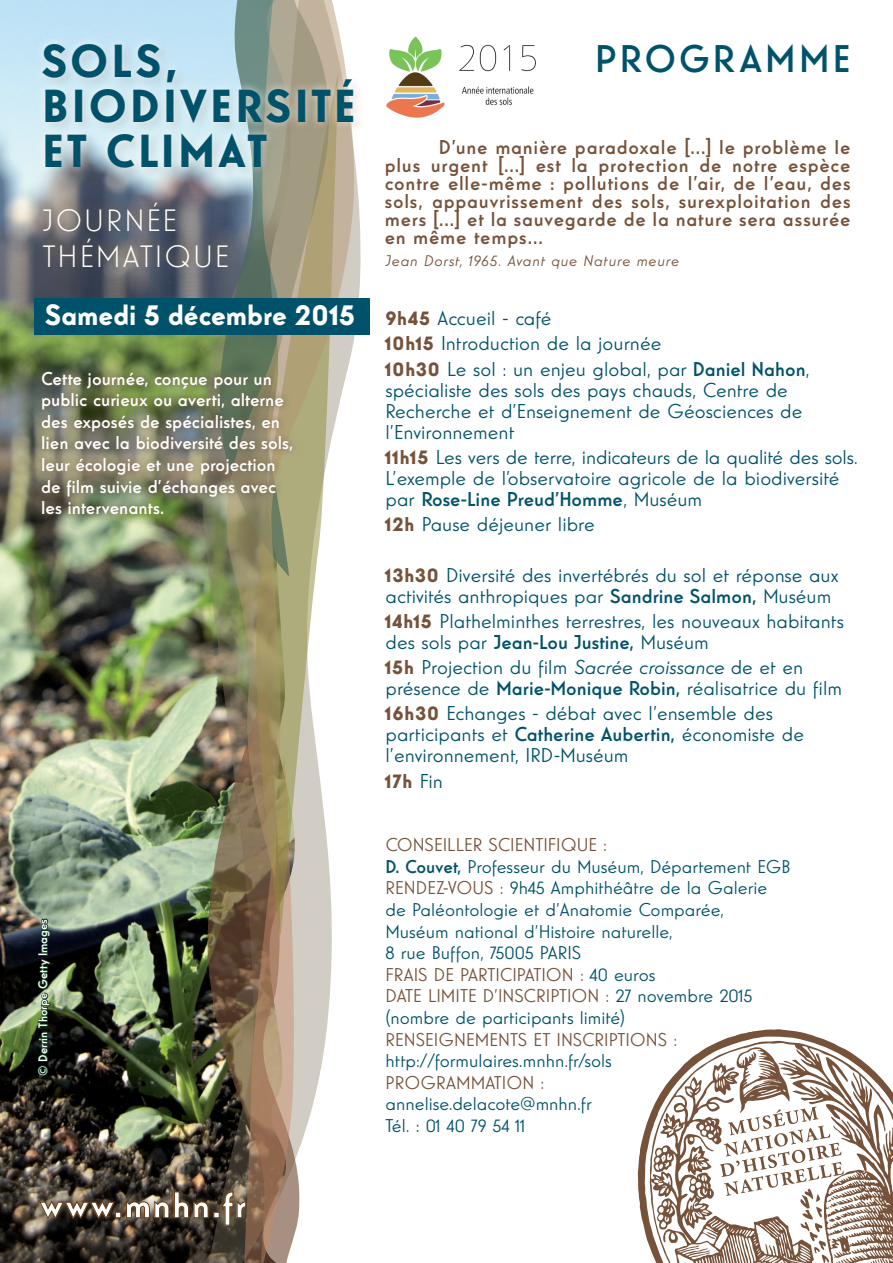
<style>
.page{position:relative;width:893px;height:1263px;background:#fff}
.page>*{position:absolute;margin:0;border:0;box-sizing:border-box;transform-origin:0 0}
.t1{font:700 45px/45px "Guildford Pro";letter-spacing:.08em;color:#00526a}
.t2{font:500 37.5px "Guildford Pro";letter-spacing:.08em;color:#00526a}
.t3{font:700 36px "Guildford Pro";letter-spacing:.04em;color:#fff}
.t4{font:300 30px/36px "Guildford Pro";letter-spacing:.06em;color:#fff}
.t5{font:700 28.5px "Guildford Pro";letter-spacing:.015em;color:#fff}
.t6{font:19.5px/21px "Guildford Pro";color:#00526a}
.t7{font:500 19.5px/18px "Guildford Pro";letter-spacing:.035em;color:#76523a;text-align:justify}
.t8{font:700 19.5px "Guildford Pro";color:#76523a}
.t9{font:18px/21.6px "Guildford Pro";color:#00526a}
.t10{font:500 18px/21.6px "Guildford Pro";color:#fff}
.t11{font:18px "Guildford Pro";color:#76523a}
.t12{font:italic 15px "Guildford Pro";letter-spacing:.04em;color:#76523a}
.t13{font:500 12px "Guildford Pro";color:#fff}
.s1{font-weight:700;color:#76523a}
.s2{font-weight:500}
.s3{font-style:italic}
.s4{font-weight:400;color:#00526a}
.s5{color:#76523a}
</style>
<div class="page">
<img style="left:0;top:0;width:181px;height:1263px">
<svg style="left:181px;top:0;width:189px;height:1141px"></svg>
<svg style="left:296px;top:936px;width:6px;height:293px;fill:#d2cdc4"></svg>
<svg style="left:296px;top:823px;width:42px;height:113px;fill:#d2cdc4"></svg>
<svg style="left:225px;top:0;width:132px;height:823px"></svg>
<div style="left:34px;top:299px;width:336px;height:36px;background:#00526a"></div>
<svg style="left:36px;top:191px;width:199px;height:81px;background:#61656f"></svg>
<img style="left:369px;top:31px;width:167px;height:94px">
<svg style="left:638px;top:1029px;width:255px;height:234px"></svg>
<svg style="left:720px;top:1047px;width:138px;height:216px"></svg>
<div style="left:40px;top:40px;width:325px;height:140px;background:#766247;opacity:.2"></div>
<div style="left:34px;top:35px;width:329px;height:142px;background:#fff;opacity:.75"></div>
<svg style="left:34px;top:364px;width:266px;height:158px;background:#7c7f60"></svg>
<img style="left:37px;top:513px;width:259px;height:750px">
<h1 class="t1" style="left:42px;top:38px;width:314px">Sols, biodiversité et climat</h1>
<h3 class="t4" style="left:43px;top:203px;width:189px">JOURNÉE<br>THÉMATIQUE</h3>
<h3 class="t5" style="left:45px;top:296px;width:311px">Samedi 5 décembre 2015</h3>
<p class="t10" style="left:41px;top:367px;width:254px">Cette journée, conçue pour un public curieux ou averti, alterne des exposés de spécialistes, en lien avec la biodiversité des sols, leur écologie et une projection de film suivie d’échanges avec les intervenants.</p>
<p class="t13" style="left:35px;top:1076px;width:158px;rotate:-90deg">© Derrin Thorpe Getty Images</p>
<h3 class="t3" style="left:40px;top:1181px;width:207px">www.mnhn.fr</h3>
<h2 class="t2" style="left:595px;top:33px;width:257px">PROGRAMME</h2>
<p class="t7" style="left:385px;top:138px;width:467px;text-indent:54px">D’une manière paradoxale [...] le problème le plus urgent [...] est la protection de notre espèce contre elle-même : pollutions de l’air, de l’eau, des sols, appauvrissement des sols, surexploitation des mers [...] et la sauvegarde de la nature sera assurée en même temps...</p>
<p class="t12" style="left:385px;top:251px;width:295px">Jean Dorst, 1965. Avant que Nature meure</p>
<p class="t6" style="left:386px;top:305px;width:426px;line-height:25.2px"><span class="s1">9h45</span> Accueil - café<br><span class="s1">10h15</span> Introduction de la journée<br><span class="s1">10h30</span> Le sol : un enjeu global, par <span class="s2">Daniel Nahon</span>,</p>
<p class="t6" style="left:386px;top:379px;width:418px">spécialiste des sols des pays chauds, Centre de<br>Recherche et d’Enseignement de Géosciences de l’Environnement</p>
<p class="t6" style="left:386px;top:446px;width:474px"><span class="s1">11h15</span> Les vers de terre, indicateurs de la qualité des sols.<br>L’exemple de l’observatoire agricole de la biodiversité par <span class="s2">Rose-Line Preud’Homme</span>, Muséum</p>
<p class="t6" style="left:386px;top:514px;width:211px"><span class="s1">12h</span> Pause déjeuner libre</p>
<p class="t6" style="left:386px;top:564px;width:454px"><span class="s1">13h30</span> Diversité des invertébrés du sol et réponse aux activités anthropiques par <span class="s2">Sandrine Salmon,</span> Muséum</p>
<p class="t6" style="left:386px;top:610px;width:460px"><span class="s1">14h15</span> Plathelminthes terrestres, les nouveaux habitants des sols par <span class="s2">Jean-Lou Justine,</span> Muséum</p>
<p class="t6" style="left:386px;top:657px;width:458px"><span class="s1">15h</span> Projection du film <span class="s3">Sacrée croissance</span> de et en présence de <span class="s2">Marie-Monique Robin,</span> réalisatrice du film</p>
<p class="t6" style="left:386px;top:703px;width:420px"><span class="s1">16h30</span> Echanges - débat avec l’ensemble des participants et <span class="s2">Catherine Aubertin,</span> économiste de l’environnement, IRD-Muséum</p>
<p class="t8" style="left:386px;top:768px;width:59px">17h <span class="s4">Fin</span></p>
<p class="t9" style="left:386px;top:834px;width:407px"><span class="s5">CONSEILLER SCIENTIFIQUE :<br></span><span class="s2">D. Couvet,</span> Professeur du Muséum, Département EGB<br><span class="s5">Rende</span></p>
<p class="t9" style="left:386px;top:877px;width:383px;text-indent:114px"><span class="s5">:</span> 9h45 Amphithéâtre de la Galerie de Paléontologie et d’Anatomie Comparée, Muséum national d’Histoire naturelle,<br>8 rue Buffon, 75005 PARIS</p>
<p class="t11" style="left:386px;top:962px;width:18px">Frais</p>
<p class="t11" style="left:434px;top:962px;width:36px">de participation</p>
<p class="t9" style="left:580px;top:963px;width:77px"><span class="s5">:</span> 40 euros</p>
<p class="t11" style="left:386px;top:984px;width:21px">Date</p>
<p class="t11" style="left:428px;top:984px;width:9px">limite</p>
<p class="t11" style="left:483px;top:984px;width:26px">d’inscription</p>
<p class="t11" style="left:436px;top:876px;width:33px">z-vous</p>
<p class="t9" style="left:386px;top:985px;width:368px;text-indent:220px"><span class="s5">:</span> 27 novembre 2015 (nombre de participants limité)</p>
<p class="t11" style="left:386px;top:1027px;width:21px">Renseignements</p>
<p class="t11" style="left:533px;top:1027px;width:34px">et inscriptions</p>
<p class="t11" style="left:673px;top:1027px;width:5px">:</p>
<p class="t9" style="left:386px;top:1050px;width:228px">http://formulaires.mnhn.fr/sols</p>
<p class="t11" style="left:386px;top:1070px;width:22px">Programmation</p>
<p class="t11" style="left:540px;top:1070px;width:5px">:</p>
<p class="t9" style="left:386px;top:1093px;width:208px">annelise.delacote@mnhn.fr<br>Tél. : 01 40 79 54 11</p>
</div>
